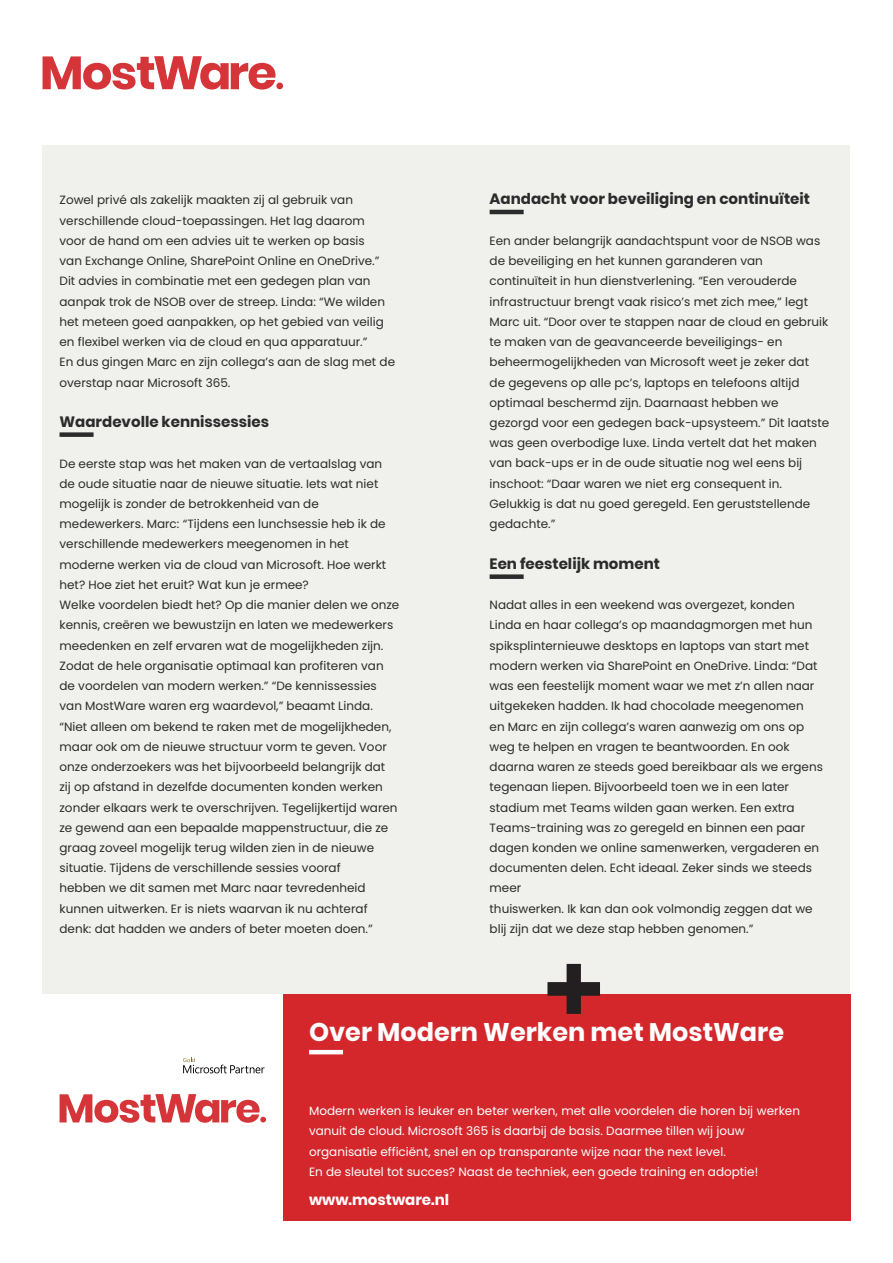
<style>
.page{position:relative;width:893px;height:1263px;background:#fff}
.page>*{position:absolute;margin:0;border:0;box-sizing:border-box;transform-origin:0 0}
.t1{font:700 25.5px "Poppins";color:#fff}
.t2{font:700 15px "Poppins";color:#2a2b2b}
.t3{font:700 15px "Poppins";color:#fff}
.t4{font:12px/20.2px "Poppins";color:#2a2b2b}
.t5{font:12px/20.2px "Poppins";color:#fff}
</style>
<div class="page">
<div style="left:43px;top:145px;width:807px;height:1075px;background:#f0f1ec"></div>
<div style="left:283px;top:994px;width:567px;height:226px;background:#d3272c"></div>
<hr style="left:309px;top:1050px;width:34px;height:4px;background:#fff">
<svg style="left:547px;top:964px;width:53px;height:50px"></svg>
<svg style="left:43px;top:56px;width:240px;height:34px"></svg>
<div style="left:490px;top:574px;width:34px;height:5px;background:#2a2b2b"></div>
<hr style="left:490px;top:210px;width:34px;height:4px;background:#2a2b2b">
<div style="left:60px;top:432px;width:34px;height:5px;background:#2a2b2b"></div>
<div style="left:43px;top:994px;width:240px;height:226px;background:#fff"></div>
<svg style="left:183px;top:1058px;width:81px;height:15px"></svg>
<svg style="left:60px;top:1094px;width:206px;height:29px"></svg>
<p class="t4" style="left:60px;top:190px;width:337px">Zowel privé als zakelijk maakten zij al gebruik van verschillende cloud-toepassingen. Het lag daarom<br>voor de hand om een advies uit te werken op basis<br>van Exchange Online, SharePoint Online en OneDrive.” Dit advies in combinatie met een gedegen plan van aanpak trok de NSOB over de streep. Linda: “We wilden het meteen goed aanpakken, op het gebied van veilig en flexibel werken via de cloud en qua apparatuur.”<br>En dus gingen Marc en zijn collega’s aan de slag met de overstap naar Microsoft 365.</p>
<p class="t2" style="left:60px;top:413px;width:211px">Waardevolle kennissessies</p>
<p class="t4" style="left:60px;top:453px;width:341px">De eerste stap was het maken van de vertaalslag van de oude situatie naar de nieuwe situatie. Iets wat niet mogelijk is zonder de betrokkenheid van de medewerkers. Marc: “Tijdens een lunchsessie heb ik de verschillende medewerkers meegenomen in het moderne werken via de cloud van Microsoft. Hoe werkt het? Hoe ziet het eruit? Wat kun je ermee?<br>Welke voordelen biedt het? Op die manier delen we onze kennis, creëren we bewustzijn en laten we medewerkers meedenken en zelf ervaren wat de mogelijkheden zijn.<br>Zodat de hele organisatie optimaal kan profiteren van de voordelen van modern werken.” “De kennissessies van MostWare waren erg waardevol,” beaamt Linda. “Niet alleen om bekend te raken met de mogelijkheden, maar ook om de nieuwe structuur vorm te geven. Voor onze onderzoekers was het bijvoorbeeld belangrijk dat zij op afstand in dezelfde documenten konden werken zonder elkaars werk te overschrijven. Tegelijkertijd waren ze gewend aan een bepaalde mappenstructuur, die ze graag zoveel mogelijk terug wilden zien in de nieuwe situatie. Tijdens de verschillende sessies vooraf<br>hebben we dit samen met Marc naar tevredenheid kunnen uitwerken. Er is niets waarvan ik nu achteraf denk: dat hadden we anders of beter moeten doen.”</p>
<p class="t2" style="left:490px;top:190px;width:322px">Aandacht voor beveiliging en continuïteit</p>
<p class="t4" style="left:490px;top:231px;width:341px">Een ander belangrijk aandachtspunt voor de NSOB was de beveiliging en het kunnen garanderen van continuïteit in hun dienstverlening. “Een verouderde infrastructuur brengt vaak risico’s met zich mee,” legt Marc uit. “Door over te stappen naar de cloud en gebruik te maken van de geavanceerde beveiligings- en beheermogelijkheden van Microsoft weet je zeker dat<br>de gegevens op alle pc’s, laptops en telefoons altijd optimaal beschermd zijn. Daarnaast hebben we gezorgd voor een gedegen back-upsysteem.” Dit laatste was geen overbodige luxe. Linda vertelt dat het maken van back-ups er in de oude situatie nog wel eens bij inschoot: “Daar waren we niet erg consequent in.<br>Gelukkig is dat nu goed geregeld. Een geruststellende gedachte.”</p>
<p class="t2" style="left:490px;top:555px;width:172px">Een feestelijk moment</p>
<p class="t4" style="left:490px;top:595px;width:335px">Nadat alles in een weekend was overgezet, konden Linda en haar collega’s op maandagmorgen met hun spiksplinternieuwe desktops en laptops van start met modern werken via SharePoint en OneDrive. Linda: “Dat was een feestelijk moment waar we met z’n allen naar uitgekeken hadden. Ik had chocolade meegenomen<br>en Marc en zijn collega’s waren aanwezig om ons op weg te helpen en vragen te beantwoorden. En ook daarna waren ze steeds goed bereikbaar als we ergens tegenaan liepen. Bijvoorbeeld toen we in een later stadium met Teams wilden gaan werken. Een extra Teams-training was zo geregeld en binnen een paar dagen konden we online samenwerken, vergaderen en documenten delen. Echt ideaal. Zeker sinds we steeds meer<br>thuiswerken. Ik kan dan ook volmondig zeggen dat we blij zijn dat we deze stap hebben genomen.”</p>
<h1 class="t1" style="left:309px;top:1017px;width:477px">Over Modern Werken met MostWare</h1>
<p class="t5" style="left:309px;top:1101px;width:492px">Modern werken is leuker en beter werken, met alle voordelen die horen bij werken vanuit de cloud. Microsoft 365 is daarbij de basis. Daarmee tillen wij jouw organisatie efficiënt, snel en op transparante wijze naar the next level.<br>En de sleutel tot succes? Naast de techniek, een goede training en adoptie!</p>
<p class="t3" style="left:309px;top:1191px;width:142px">www.mostware.nl</p>
</div>
